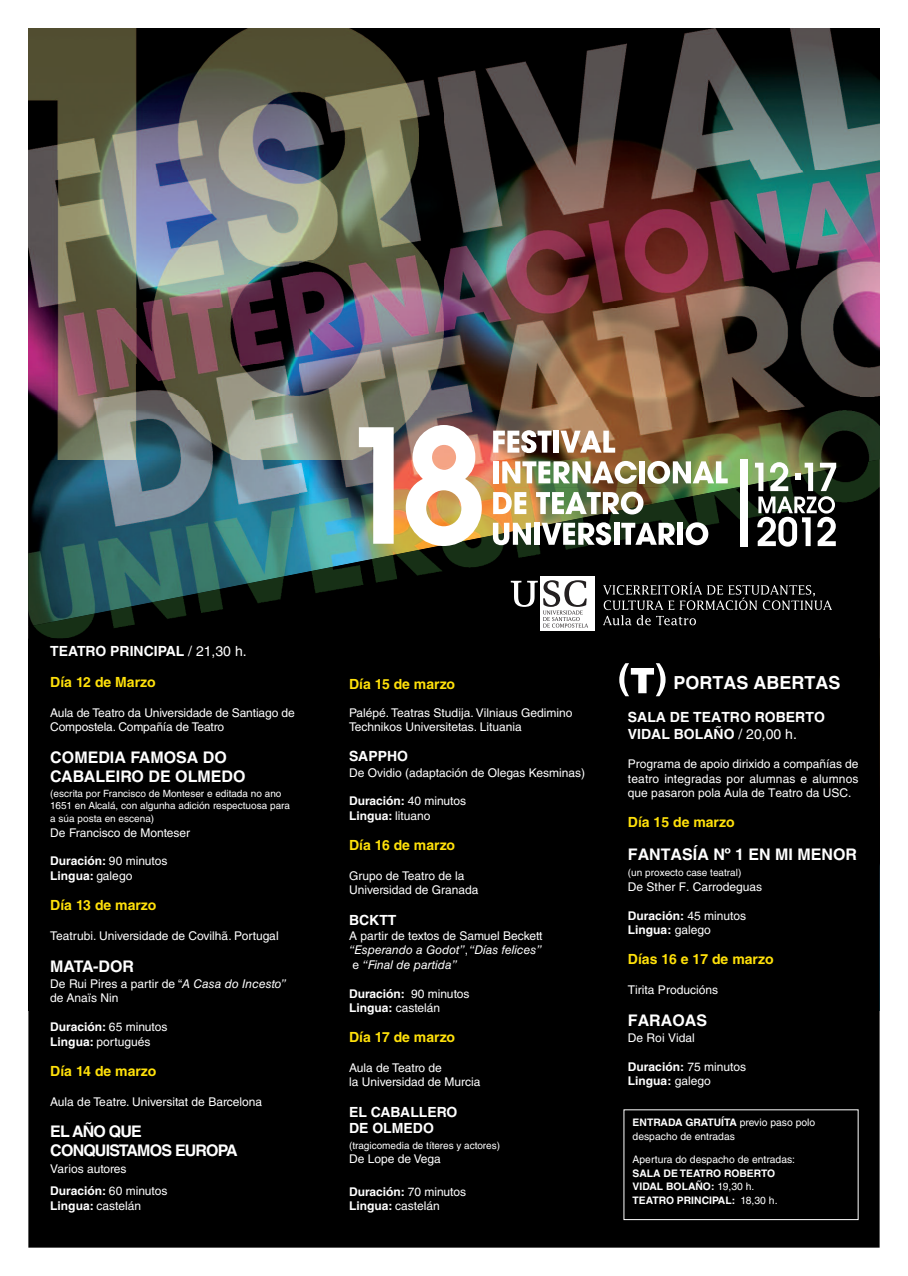
<style>
.page{position:relative;width:908px;height:1276px;background:#fff}
.page>*{position:absolute;margin:0;border:0;box-sizing:border-box;transform-origin:0 0}
.t1{font:700 18px "Helvetica LT Std";color:#fff}
.t2{font:700 16px/19.2px "Helvetica LT Std";color:#fff}
.t3{font:700 16px/19.2px "Helvetica LT Std";letter-spacing:-.05em;color:#fff}
.t4{font:700 14px "Helvetica LT Std";color:#ffe10a}
.t5{font:700 14px/16.8px "Helvetica LT Std";color:#fff}
.t6{font:12px/14.4px "Helvetica LT Std";color:#fff}
.t7{font:700 12px/14.4px "Helvetica LT Std";color:#fff}
.t8{font:italic 12px/14.4px "Helvetica LT Std";color:#fff;text-align:justify}
.t9{font:10.4px/13.5px "Helvetica LT Std";color:#fff}
.t10{font:700 10.4px/13.5px "Helvetica LT Std";color:#fff}
.t11{font:10px/12px "Helvetica LT Std";color:#fff}
.s1{font-weight:400}
.s2{font-style:italic}
.s3{font-weight:700}
.s4{font-style:normal}
</style>
<div class="page">
<img style="left:878px;top:28px;width:1px;height:143px">
<img style="left:28px;top:28px;width:850px;height:143px">
<img style="left:28px;top:171px;width:34px;height:240px">
<img style="left:62px;top:365px;width:237px;height:46px">
<img style="left:62px;top:171px;width:817px;height:90px">
<img style="left:62px;top:261px;width:382px;height:104px">
<img style="left:878px;top:261px;width:1px;height:136px">
<img style="left:299px;top:397px;width:580px;height:62px">
<img style="left:444px;top:261px;width:434px;height:136px">
<img style="left:299px;top:365px;width:145px;height:32px">
<div style="left:28px;top:638px;width:851px;height:609px;background:#000"></div>
<img style="left:879px;top:411px;width:1px;height:227px">
<img style="left:28px;top:411px;width:66px;height:48px">
<img style="left:94px;top:411px;width:205px;height:48px">
<img style="left:28px;top:459px;width:851px;height:179px">
<svg style="left:754px;top:462px;width:81px;height:84px"></svg>
<svg style="left:492px;top:523px;width:38px;height:22px"></svg>
<div style="left:534px;top:523px;width:6px;height:22px;background:#fff"></div>
<svg style="left:541px;top:522px;width:69px;height:23px"></svg>
<div style="left:613px;top:523px;width:6px;height:22px;background:#fff"></div>
<svg style="left:621px;top:523px;width:53px;height:22px"></svg>
<div style="left:677px;top:523px;width:5px;height:22px;background:#fff"></div>
<svg style="left:685px;top:522px;width:23px;height:23px"></svg>
<svg style="left:493px;top:492px;width:33px;height:22px"></svg>
<svg style="left:536px;top:491px;width:107px;height:23px"></svg>
<div style="left:493px;top:461px;width:5px;height:22px;background:#fff"></div>
<svg style="left:502px;top:461px;width:134px;height:23px"></svg>
<div style="left:639px;top:461px;width:5px;height:22px;background:#fff"></div>
<svg style="left:647px;top:461px;width:80px;height:23px"></svg>
<svg style="left:493px;top:430px;width:58px;height:23px"></svg>
<div style="left:553px;top:431px;width:6px;height:22px;background:#fff"></div>
<svg style="left:560px;top:431px;width:55px;height:22px"></svg>
<svg style="left:359px;top:427px;width:34px;height:117px"></svg>
<svg style="left:405px;top:425px;width:76px;height:121px"></svg>
<div style="left:740px;top:459px;width:8px;height:88px;background:#fff"></div>
<svg style="left:602px;top:582px;width:229px;height:43px;background:#222"></svg>
<div style="left:540px;top:576px;width:54px;height:55px;background:#fff"></div>
<svg style="left:510px;top:581px;width:27px;height:26px"></svg>
<svg style="left:543px;top:580px;width:45px;height:47px"></svg>
<svg style="left:619px;top:663px;width:46px;height:33px"></svg>
<div style="left:623px;top:1109px;width:235px;height:111px;border:1px solid #fff"></div>
<p class="t5" style="left:50px;top:643px;width:198px">TEATRO PRINCIPAL <span class="s1">/ 21,30 h.</span></p>
<p class="t4" style="left:50px;top:677px;width:107px">Día 12 de Marzo</p>
<p class="t6" style="left:50px;top:706px;width:246px">Aula de Teatro da Universidade de Santiago de<br>Compostela. Compañía de Teatro</p>
<h2 class="t2" style="left:50px;top:749px;width:197px">COMEDIA FAMOSA DO<br>CABALEIRO DE OLMEDO</h2>
<p class="t11" style="left:50px;top:788px;width:241px">(escrita por Francisco de Monteser e editada no ano<br>1651 en Alcalá, con algunha adición respectuosa para</p>
<p class="t11" style="left:50px;top:813px;width:105px">a súa posta en escena)</p>
<p class="t6" style="left:50px;top:826px;width:141px">De Francisco de Monteser</p>
<p class="t7" style="left:50px;top:855px;width:118px">Duración: <span class="s1">90 minutos<br></span>Lingua: <span class="s1">galego</span></p>
<p class="t4" style="left:50px;top:900px;width:107px">Día 13 de marzo</p>
<p class="t6" style="left:50px;top:929px;width:230px">Teatrubi. Universidade de Covilhã. Portugal</p>
<h2 class="t2" style="left:50px;top:958px;width:85px">MATA-DOR</h2>
<p class="t6" style="left:50px;top:977px;width:237px">De Rui Pires a partir de “<span class="s2">A Casa do Incesto” </span>de Anaïs Nin</p>
<p class="t6" style="left:50px;top:1021px;width:118px"><span class="s3">Duración:</span> 65 minutos<br><span class="s3">Lingua:</span> portugués</p>
<p class="t4" style="left:50px;top:1065px;width:107px">Día 14 de marzo</p>
<p class="t6" style="left:50px;top:1095px;width:213px">Aula de Teatre. Universitat de Barcelona</p>
<h2 class="t3" style="left:50px;top:1123px;width:189px">EL AÑO QUE<br>CONQUISTAMOS EUROPA</h2>
<p class="t6" style="left:50px;top:1158px;width:118px;line-height:22.4px">Varios autores<br><span class="s3">Duración:</span> 60 minutos</p>
<p class="t6" style="left:50px;top:1199px;width:92px"><span class="s3">Lingua:</span> castelán</p>
<p class="t4" style="left:349px;top:679px;width:107px">Día 15 de marzo</p>
<p class="t6" style="left:349px;top:706px;width:225px">Palépé. Teatras Studija. Vilniaus Gedimino<br>Technikos Universitetas. Lituania</p>
<p class="t5" style="left:349px;top:749px;width:60px">SAPPHO</p>
<p class="t6" style="left:349px;top:766px;width:237px">De Ovidio (adaptación de Olegas Kesminas)</p>
<p class="t7" style="left:349px;top:795px;width:118px">Duración: <span class="s1">40 minutos<br></span>Lingua: <span class="s1">lituano</span></p>
<p class="t4" style="left:349px;top:840px;width:107px">Día 16 de marzo</p>
<p class="t6" style="left:349px;top:869px;width:131px">Grupo de Teatro de la<br>Universidad de Granada</p>
<p class="t5" style="left:349px;top:912px;width:49px">BCKTT</p>
<p class="t8" style="left:349px;top:929px;width:195px"><span class="s4">A partir de textos de Samuel Beckett </span>“Esperando a Godot”<span class="s4">,</span>“Días felices” <span class="s4">e</span> “Final de partida”</p>
<p class="t6" style="left:349px;top:987px;width:122px"><span class="s3">Duración:</span> 90 minutos<br><span class="s3">Lingua:</span> castelán</p>
<p class="t4" style="left:349px;top:1032px;width:107px">Día 17 de marzo</p>
<p class="t6" style="left:349px;top:1061px;width:133px">Aula de Teatro de<br>la Universidad de Murcia</p>
<p class="t5" style="left:349px;top:1104px;width:110px">EL CABALLERO<br>DE OLMEDO</p>
<p class="t11" style="left:349px;top:1140px;width:152px">(tragicomedia de títeres y actores)</p>
<p class="t6" style="left:349px;top:1153px;width:93px">De Lope de Vega</p>
<p class="t6" style="left:349px;top:1185px;width:118px"><span class="s3">Duración:</span> 70 minutos<br><span class="s3">Lingua:</span> castelán</p>
<h1 class="t1" style="left:673px;top:675px;width:169px">PORTAS ABERTAS</h1>
<p class="t5" style="left:627px;top:710px;width:198px">SALA DE TEATRO ROBERTO<br>VIDAL BOLAÑO <span class="s1">/ 20,00 h.</span></p>
<p class="t6" style="left:627px;top:758px;width:232px;text-align:justify">Programa de apoio dirixido a compañías de teatro integradas por alumnas e alumnos que pasaron pola Aula de Teatro da USC.</p>
<p class="t4" style="left:627px;top:817px;width:108px">Día 15 de marzo</p>
<h2 class="t2" style="left:627px;top:846px;width:230px">FANTASÍA Nº 1 EN MI MENOR</h2>
<p class="t11" style="left:627px;top:868px;width:115px">(un proxecto case teatral)</p>
<p class="t6" style="left:627px;top:880px;width:136px">De Sther F. Carrodeguas</p>
<p class="t7" style="left:627px;top:909px;width:120px">Duración: <span class="s1">45 minutos<br></span>Lingua: <span class="s1">galego</span></p>
<p class="t4" style="left:627px;top:954px;width:147px">Días 16 e 17 de marzo</p>
<p class="t6" style="left:627px;top:983px;width:92px">Tirita Producións</p>
<h2 class="t2" style="left:627px;top:1012px;width:81px">FARAOAS</h2>
<p class="t6" style="left:627px;top:1031px;width:68px">De Roi Vidal</p>
<p class="t7" style="left:627px;top:1060px;width:120px">Duración: <span class="s1">75 minutos<br></span>Lingua: <span class="s1">galego</span></p>
<p class="t9" style="left:632px;top:1116px;width:184px"><span class="s3">ENTRADA GRATUÍTA</span> previo paso polo despacho de entradas</p>
<p class="t9" style="left:632px;top:1154px;width:164px">Apertura do despacho de entradas:</p>
<p class="t10" style="left:632px;top:1167px;width:146px">SALA DE TEATRO ROBERTO<br>VIDAL BOLAÑO: <span class="s1">19,30 h.<br></span>TEATRO PRINCIPAL: <span class="s1">18,30 h.</span></p>
</div>
